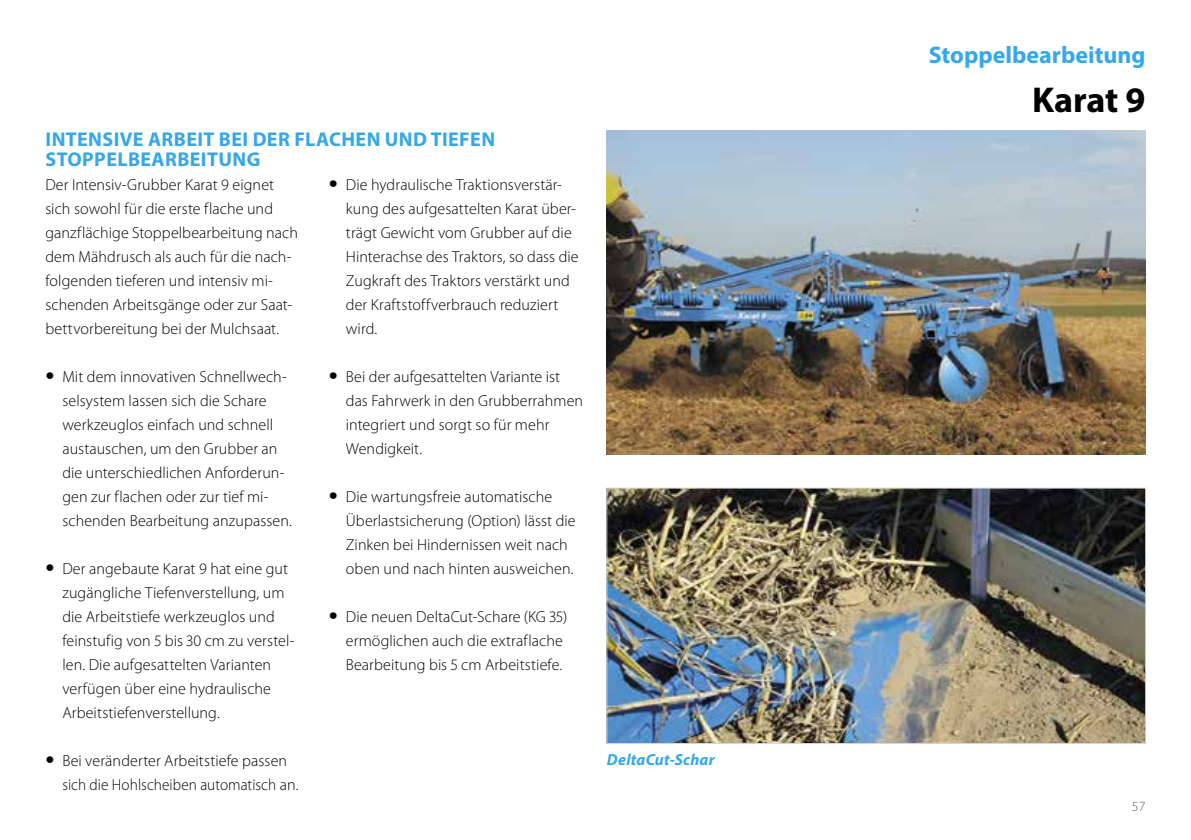
<style>
.page{position:relative;width:1191px;height:840px;background:#fff}
.page>*{position:absolute;margin:0;border:0;box-sizing:border-box;transform-origin:0 0}
.t1{font:700 36px "Myriad Pro";letter-spacing:-.005em;color:#000}
.t2{font:700 24px "Myriad Pro";color:#36a7e9}
.t3{font:700 20px/20px "Myriad Pro";letter-spacing:.02em;color:#36a7e9}
.t4{font:300 16px/24px "Myriad Pro";letter-spacing:.005em;color:#000}
.t5{font:italic 700 16px "Myriad Pro";letter-spacing:.015em;color:#36a7e9}
.t6{font:300 14px "Myriad Pro";color:#636363}
.s1{font-weight:400;font-size:32px}
</style>
<div class="page">
<img style="left:607px;top:130px;width:538px;height:324px">
<img style="left:608px;top:489px;width:535px;height:252px">
<div style="left:606px;top:487px;width:539px;height:256px;border:1px solid #d6d6d6"></div>
<p class="t3" style="left:46px;top:129px;width:451px">INTENSIVE ARBEIT BEI DER FLACHEN UND TIEFEN<br>STOPPELBEARBEITUNG</p>
<p class="t4" style="left:346px;top:173px;width:234px;text-indent:-17px"><span class="s1">•</span> Die hydraulische Traktionsverstär&shy;kung des aufgesattelten Karat über&shy;trägt Gewicht vom Grubber auf die<br>Hinterachse des Traktors, so dass die<br>Zugkraft des Traktors verstärkt und der Kraftstoffverbrauch reduziert wird.</p>
<p class="t4" style="left:346px;top:365px;width:239px;text-indent:-17px"><span class="s1">•</span> Bei der aufgesattelten Variante ist das Fahrwerk in den Grubberrahmen integriert und sorgt so für mehr<br>Wendigkeit.</p>
<p class="t4" style="left:346px;top:485px;width:231px;text-indent:-17px"><span class="s1">•</span> Die wartungsfreie automatische Überlastsicherung (Option) lässt die Zinken bei Hindernissen weit nach oben und nach hinten ausweichen.</p>
<p class="t4" style="left:346px;top:605px;width:223px;text-indent:-17px"><span class="s1">•</span> Die neuen DeltaCut-Schare (KG 35) ermöglichen auch die extraflache<br>Bearbeitung bis 5 cm Arbeitstiefe.</p>
<p class="t4" style="left:45px;top:173px;width:254px">Der Intensiv-Grubber Karat 9 eignet sich sowohl für die erste flache und ganzflächige Stoppelbearbeitung nach dem Mähdrusch als auch für die nach&shy;folgenden tieferen und intensiv mi&shy;schenden Arbeitsgänge oder zur Saat&shy;bettvorbereitung bei der Mulchsaat.</p>
<p class="t4" style="left:62px;top:365px;width:231px;text-indent:-17px"><span class="s1">•</span> Mit dem innovativen Schnellwech&shy;selsystem lassen sich die Schare werkzeuglos einfach und schnell austauschen, um den Grubber an die unterschiedlichen Anforderun&shy;gen zur flachen oder zur tief mi&shy;schenden Bearbeitung anzupassen.</p>
<p class="t4" style="left:62px;top:557px;width:233px;text-indent:-17px"><span class="s1">•</span> Der angebaute Karat 9 hat eine gut zugängliche Tiefenverstellung, um die Arbeitstiefe werkzeuglos und feinstufig von 5 bis 30 cm zu verstel&shy;len. Die aufgesattelten Varianten verfügen über eine hydraulische Arbeitstiefenverstellung.</p>
<p class="t4" style="left:62px;top:749px;width:238px;text-indent:-17px"><span class="s1">•</span> Bei veränderter Arbeitstiefe passen sich die Hohlscheiben automatisch an.</p>
<p class="t5" style="left:607px;top:750px;width:109px">DeltaCut-Schar</p>
<h2 class="t2" style="left:928px;top:43px;width:218px">Stoppelbearbeitung</h2>
<h1 class="t1" style="left:1032px;top:81px;width:115px">Karat 9</h1>
<p class="t6" style="left:1132px;top:799px;width:15px">57</p>
</div>
